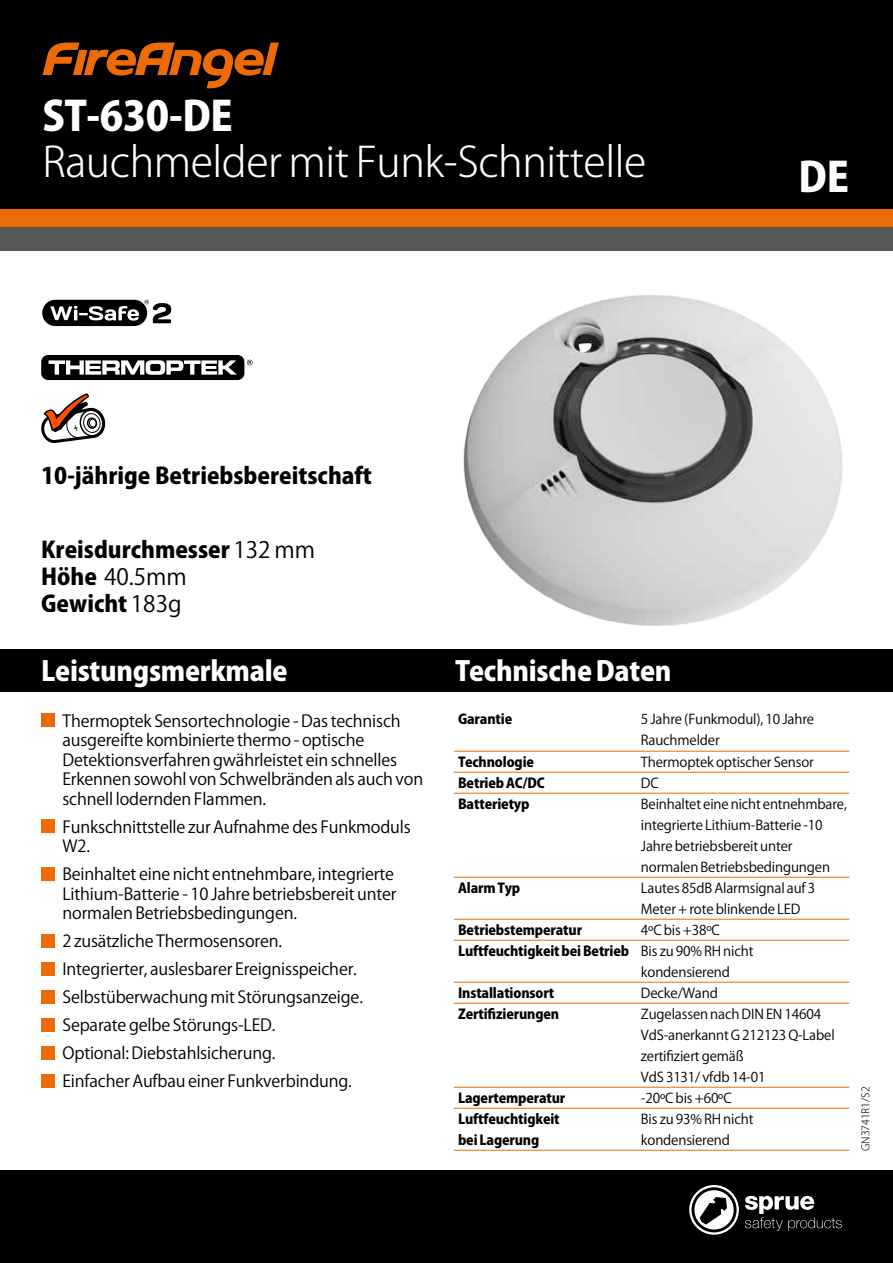
<style>
.page{position:relative;width:893px;height:1263px;background:#fff}
.page>*{position:absolute;margin:0;border:0;box-sizing:border-box;transform-origin:0 0}
.t1{font:300 41.25px "Koz Go Pro";letter-spacing:-.01em;color:#fff}
.t2{font:800 40.5px "Koz Go Pro";letter-spacing:-.01em;color:#fff}
.t3{font:800 27px "Koz Go Pro";letter-spacing:-.01em;color:#fff}
.t4{font:800 22.5px/27px "Koz Go Pro";color:#000}
.t5{font:16.5px/19.5px "Koz Go Pro";letter-spacing:-.01em;color:#000}
.t6{font:13.5px/21px "Koz Go Pro";letter-spacing:-.01em;color:#000}
.t7{font:800 13.5px "Koz Go Pro";letter-spacing:-.01em;color:#000}
.t8{font:300 10.5px "Koz Go Pro";color:#000}
.s1{font-weight:400}
</style>
<div class="page">
<div style="left:0;top:1171px;width:893px;height:92px;background:#000"></div>
<svg style="left:745px;top:1196px;width:97px;height:35px"></svg>
<svg style="left:689px;top:1185px;width:50px;height:50px"></svg>
<div style="left:0;top:0;width:893px;height:232px;background:#000"></div>
<div style="left:0;top:209px;width:893px;height:23px;background:#ed6b06"></div>
<div style="left:0;top:649px;width:893px;height:43px;background:#000"></div>
<div style="left:0;top:227px;width:893px;height:24px;background:#575756"></div>
<svg style="left:41px;top:393px;width:65px;height:49px"></svg>
<svg style="left:43px;top:43px;width:236px;height:46px"></svg>
<div style="left:41px;top:714px;width:13px;height:13px;background:#ed6b06"></div>
<div style="left:41px;top:820px;width:13px;height:13px;background:#ed6b06"></div>
<div style="left:41px;top:867px;width:13px;height:13px;background:#ed6b06"></div>
<div style="left:41px;top:934px;width:13px;height:13px;background:#ed6b06"></div>
<div style="left:41px;top:962px;width:13px;height:13px;background:#ed6b06"></div>
<div style="left:41px;top:990px;width:13px;height:13px;background:#ed6b06"></div>
<div style="left:41px;top:1018px;width:13px;height:13px;background:#ed6b06"></div>
<div style="left:41px;top:1046px;width:13px;height:13px;background:#ed6b06"></div>
<div style="left:41px;top:1074px;width:13px;height:13px;background:#ed6b06"></div>
<hr style="left:454px;top:751px;width:395px;height:1px;background:#ed6b06">
<hr style="left:454px;top:772px;width:395px;height:1px;background:#ed6b06">
<hr style="left:454px;top:793px;width:395px;height:1px;background:#ed6b06">
<hr style="left:454px;top:877px;width:395px;height:1px;background:#ed6b06">
<hr style="left:454px;top:919px;width:395px;height:1px;background:#ed6b06">
<hr style="left:454px;top:940px;width:395px;height:1px;background:#ed6b06">
<hr style="left:454px;top:982px;width:395px;height:1px;background:#ed6b06">
<hr style="left:454px;top:1003px;width:395px;height:1px;background:#ed6b06">
<hr style="left:454px;top:1087px;width:395px;height:1px;background:#ed6b06">
<hr style="left:454px;top:1108px;width:395px;height:1px;background:#ed6b06">
<hr style="left:454px;top:1150px;width:395px;height:1px;background:#ed6b06">
<svg style="left:42px;top:300px;width:129px;height:26px"></svg>
<img style="left:463px;top:295px;width:380px;height:331px">
<svg style="left:41px;top:355px;width:212px;height:25px"></svg>
<h2 class="t2" style="left:43px;top:89px;width:192px">ST-630-DE</h2>
<h1 class="t1" style="left:43px;top:135px;width:605px">Rauchmelder mit Funk-Schnittelle</h1>
<h2 class="t2" style="left:798px;top:151px;width:52px">DE</h2>
<h3 class="t4" style="left:41px;top:463px;width:332px">10-jährige Betriebsbereitschaft</h3>
<h3 class="t4" style="left:41px;top:537px;width:275px">Kreisdurchmesser <span class="s1">132 mm<br></span>Höhe <span class="s1">40.5mm<br></span>Gewicht <span class="s1">183g</span></h3>
<h3 class="t3" style="left:41px;top:654px;width:248px">Leistungsmerkmale</h3>
<h3 class="t3" style="left:455px;top:654px;width:218px">Technische Daten</h3>
<p class="t5" style="left:62px;top:711px;width:362px">Thermoptek Sensortechnologie - Das technisch ausgereifte kombinierte thermo - optische Detektionsverfahren gwährleistet ein schnelles Erkennen sowohl von Schwelbränden als auch von schnell lodernden Flammen.</p>
<p class="t5" style="left:62px;top:817px;width:350px">Funkschnittstelle zur Aufnahme des Funkmoduls<br>W2.</p>
<p class="t5" style="left:62px;top:865px;width:335px">Beinhaltet eine nicht entnehmbare, integrierte<br>Lithium-Batterie - 10 Jahre betriebsbereit unter normalen Betriebsbedingungen.</p>
<p class="t5" style="left:62px;top:928px;width:302px;line-height:28px">2 zusätzliche Thermosensoren.<br>Integrierter, auslesbarer Ereignisspeicher.<br>Selbstüberwachung mit Störungsanzeige.<br>Separate gelbe Störungs-LED.<br>Optional: Diebstahlsicherung.<br>Einfacher Aufbau einer Funkverbindung.</p>
<p class="t7" style="left:458px;top:711px;width:56px">Garantie</p>
<p class="t6" style="left:641px;top:709px;width:175px">5 Jahre (Funkmodul), 10 Jahre<br>Rauchmelder</p>
<p class="t7" style="left:458px;top:753px;width:78px">Technologie</p>
<p class="t6" style="left:641px;top:751px;width:174px">Thermoptek optischer Sensor</p>
<p class="t7" style="left:458px;top:774px;width:88px">Betrieb AC/DC</p>
<p class="t6" style="left:641px;top:772px;width:19px">DC</p>
<p class="t7" style="left:458px;top:795px;width:73px">Batterietyp</p>
<p class="t6" style="left:641px;top:793px;width:208px">Beinhaltet eine nicht entnehmbare, integrierte Lithium-Batterie -10<br>Jahre betriebsbereit unter normalen Betriebsbedingungen</p>
<p class="t7" style="left:458px;top:879px;width:64px">Alarm Typ</p>
<p class="t6" style="left:641px;top:877px;width:176px">Lautes 85dB Alarmsignal auf 3<br>Meter + rote blinkende LED</p>
<p class="t7" style="left:458px;top:921px;width:126px">Betriebstemperatur</p>
<p class="t6" style="left:641px;top:919px;width:81px">4ºC bis +38ºC</p>
<p class="t7" style="left:458px;top:942px;width:297px">Luftfeuchtigkeit bei Betrieb <span class="s1">Bis zu 90% RH nicht</span></p>
<p class="t6" style="left:641px;top:961px;width:91px">kondensierend</p>
<p class="t7" style="left:458px;top:984px;width:98px">Installationsort</p>
<p class="t6" style="left:641px;top:982px;width:78px">Decke/Wand</p>
<p class="t7" style="left:458px;top:1005px;width:103px">Zertifizierungen</p>
<p class="t6" style="left:641px;top:1003px;width:195px">Zugelassen nach DIN EN 14604<br>VdS-anerkannt G 212123 Q-Label zertifiziert gemäß<br>VdS 3131/ vfdb 14-01</p>
<p class="t7" style="left:458px;top:1089px;width:109px">Lagertemperatur</p>
<p class="t6" style="left:641px;top:1087px;width:92px">-20ºC bis +60ºC</p>
<p class="t7" style="left:458px;top:1110px;width:103px">Luftfeuchtigkeit</p>
<p class="t6" style="left:641px;top:1108px;width:114px">Bis zu 93% RH nicht</p>
<p class="t7" style="left:458px;top:1131px;width:83px">bei Lagerung</p>
<p class="t6" style="left:641px;top:1129px;width:91px">kondensierend</p>
<p class="t8" style="left:859px;top:1151px;width:66px;rotate:-90deg">GN3741R1/S2</p>
</div>
